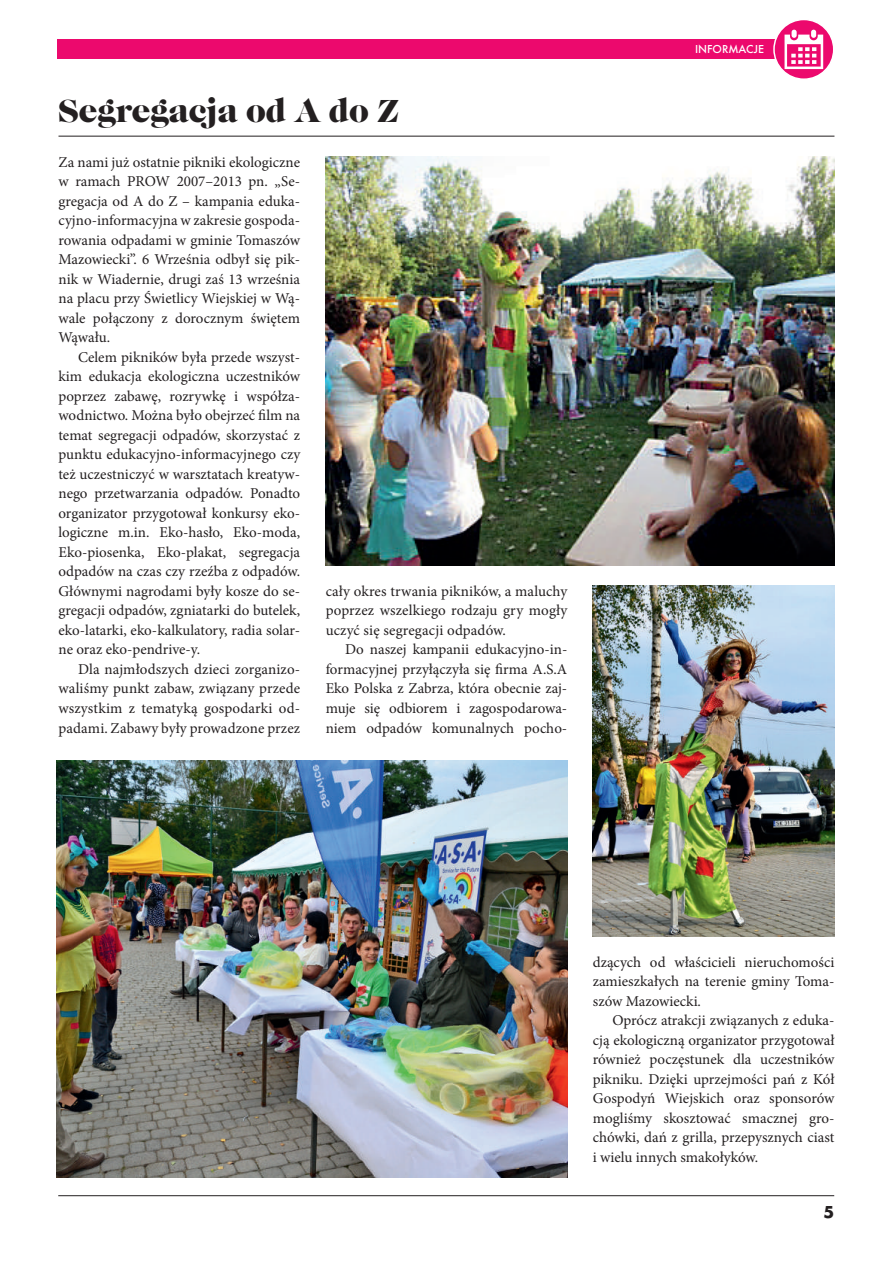
<style>
.page{position:relative;width:893px;height:1263px;background:#fff}
.page>*{position:absolute;margin:0;border:0;box-sizing:border-box;transform-origin:0 0}
.t1{font:33px "Caslon Gra DCE";color:#231f20}
.t2{font:700 18px "Futura TCE";color:#231f20}
.t3{font:15px/19.5px "Minion Pro";color:#231f20;text-align:justify}
.t4{font:500 12px "Futura TCE";color:#fff}
</style>
<div class="page">
<hr style="left:58px;top:1195px;width:776px;height:1px;background:#231f20">
<div style="left:58px;top:39px;width:718px;height:19px;background:#ec096d"></div>
<svg style="left:774px;top:19px;width:60px;height:60px"></svg>
<div style="left:773px;top:19px;width:61px;height:61px;border:2px solid #fff;border-radius:50%"></div>
<svg style="left:784px;top:30px;width:39px;height:39px"></svg>
<img style="left:326px;top:156px;width:508px;height:410px">
<hr style="left:58px;top:136px;width:776px;height:1px;background:#231f20">
<img style="left:57px;top:760px;width:510px;height:418px">
<img style="left:593px;top:585px;width:241px;height:351px">
<h1 class="t1" style="left:58px;top:97px;width:342px">Segregacja od A do Z</h1>
<p class="t3" style="left:58px;top:154px;width:243px">Za nami już ostatnie pikniki ekologiczne w ramach PROW 2007–2013 pn. „Se&shy;gregacja od A do Z – kampania eduka&shy;cyjno-informacyjna w zakresie gospoda&shy;rowania odpadami w gminie Tomaszów Mazowiecki”. 6 Września odbył się pik&shy;nik w Wiadernie, drugi zaś 13 września na placu przy Świetlicy Wiejskiej w Wą&shy;wale połączony z dorocznym świętem Wąwału.</p>
<p class="t3" style="left:58px;top:349px;width:243px;text-indent:20px">Celem pikników była przede wszyst&shy;kim edukacja ekologiczna uczestników poprzez zabawę, rozrywkę i współza&shy;wodnictwo. Można było obejrzeć film na temat segregacji odpadów, skorzystać z punktu edukacyjno-informacyjnego czy też uczestniczyć w warsztatach kreatyw&shy;nego przetwarzania odpadów. Ponadto organizator przygotował konkursy eko&shy;logiczne m.in. Eko-hasło, Eko-moda, Eko-piosenka, Eko-plakat, segregacja odpadów na czas czy rzeźba z odpadów.<br>Głównymi nagrodami były kosze do se&shy;gregacji odpadów, zgniatarki do butelek, eko-latarki, eko-kalkulatory, radia solar&shy;ne oraz eko-pendrive-y.</p>
<p class="t3" style="left:58px;top:661px;width:243px;text-indent:20px">Dla najmłodszych dzieci zorganizo&shy;waliśmy punkt zabaw, związany przede wszystkim z tematyką gospodarki od&shy;padami. Zabawy były prowadzone przez</p>
<p class="t3" style="left:326px;top:583px;width:243px">cały okres trwania pikników, a maluchy poprzez wszelkiego rodzaju gry mogły uczyć się segregacji odpadów.</p>
<p class="t3" style="left:326px;top:641px;width:243px;text-indent:20px">Do naszej kampanii edukacyjno-in&shy;formacyjnej przyłączyła się firma A.S.A Eko Polska z Zabrza, która obecnie zaj&shy;muje się odbiorem i zagospodarowa&shy;niem odpadów komunalnych pocho-</p>
<p class="t4" style="left:695px;top:44px;width:71px">INFORMACJE</p>
<p class="t3" style="left:593px;top:953px;width:243px">dzących od właścicieli nieruchomości zamieszkałych na terenie gminy Toma&shy;szów Mazowiecki.</p>
<p class="t3" style="left:593px;top:1012px;width:243px;text-indent:20px">Oprócz atrakcji związanych z eduka&shy;cją ekologiczną organizator przygotował również poczęstunek dla uczestników pikniku. Dzięki uprzejmości pań z Kół Gospodyń Wiejskich oraz sponsorów mogliśmy skosztować smacznej gro&shy;chówki, dań z grilla, przepysznych ciast i wielu innych smakołyków.</p>
<p class="t2" style="left:823px;top:1204px;width:12px">5</p>
</div>
